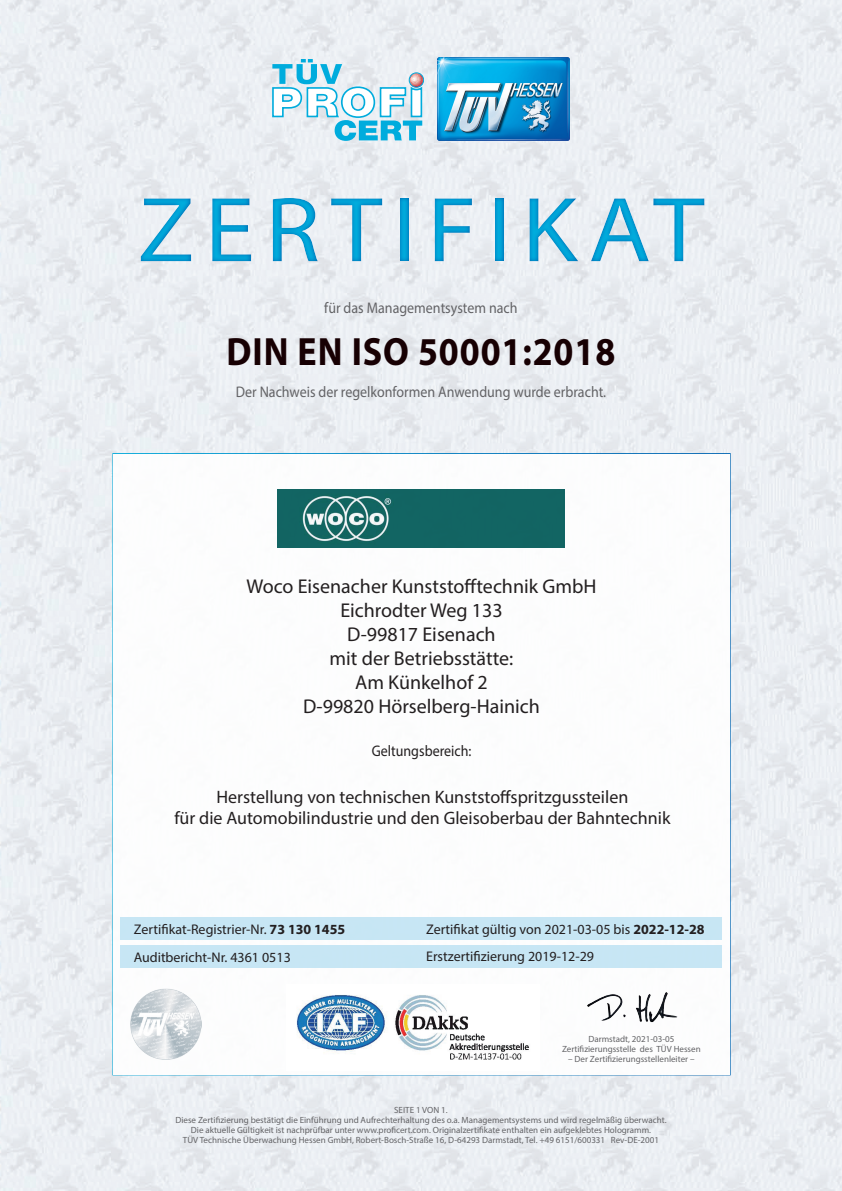
<style>
.page{position:relative;width:842px;height:1191px;background:#fff}
.page>*{position:absolute;margin:0;border:0;box-sizing:border-box;transform-origin:0 0}
.t1{font:93px "Myriad Pro";letter-spacing:.1em;color:#00acdd;scale:1.1 1}
.t2{font:700 39.6px "Myriad Pro";letter-spacing:.025em;color:#170003;scale:.91 1}
.t3{font:20px/24px "Myriad Pro";color:#231f20;text-align:center}
.t4{font:18px/20.4px "Myriad Pro";color:#231f20;text-align:center}
.t5{font:15.4px "Myriad Pro";color:#636366;scale:.91 1}
.t6{font:15.4px "Myriad Pro";color:#231f20;scale:.91 1}
.t7{font:14px/28.1px "Myriad Pro";color:#231f20}
.t8{font:9px/10px "Myriad Pro";color:#636366;text-align:center}
.s1{font-weight:700}
</style>
<div class="page">
<img style="left:0;top:0;width:842px;height:1191px">
<img style="left:437px;top:57px;width:132px;height:83px">
<svg style="left:272px;top:59px;width:152px;height:82px"></svg>
<div style="left:112px;top:453px;width:619px;height:622px;background:#fff;border:2px solid #fff"></div>
<div style="left:120px;top:945px;width:602px;height:23px;background:#c1e4f4"></div>
<div style="left:121px;top:917px;width:601px;height:22px;background:#c1e4f4"></div>
<img style="left:296px;top:995px;width:233px;height:65px">
<img style="left:749px;top:894px;width:78px;height:55px">
<img style="left:736px;top:784px;width:97px;height:40px">
<img style="left:587px;top:992px;width:91px;height:31px">
<img style="left:738px;top:565px;width:93px;height:35px">
<img style="left:737px;top:468px;width:91px;height:35px">
<img style="left:738px;top:1001px;width:99px;height:53px">
<div style="left:0;top:172px;width:842px;height:114px;background:#006bb6;opacity:.75"></div>
<img style="left:130px;top:988px;width:71px;height:71px">
<img style="left:277px;top:490px;width:288px;height:57px">
<h1 class="t1" style="left:138px;top:173px;width:517px">ZERTIFIKAT</h1>
<h3 class="t5" style="left:324px;top:298px;width:214px">für das Managementsystem nach</h3>
<h2 class="t2" style="left:227px;top:326px;width:429px">DIN EN ISO 50001:2018</h2>
<h3 class="t5" style="left:236px;top:382px;width:408px">Der Nachweis der regelkonformen Anwendung wurde erbracht.</h3>
<h3 class="t3" style="left:246px;top:574px;width:352px">Woco Eisenacher Kunststofftechnik GmbH<br>Eichrodter Weg 133<br>D-99817 Eisenach<br>mit der Betriebsstätte:<br>Am Künkelhof 2<br>D-99820 Hörselberg-Hainich</h3>
<h3 class="t6" style="left:372px;top:741px;width:111px">Geltungsbereich:</h3>
<h3 class="t4" style="left:174px;top:787px;width:498px">Herstellung von technischen Kunststoffspritzgussteilen<br>für die Automobilindustrie und den Gleisoberbau der Bahntechnik</h3>
<h3 class="t7" style="left:134px;top:915px;width:213px">Zertifikat-Registrier-Nr. <span class="s1">73 130 1455<br></span>Auditbericht-Nr. 4361 0513</h3>
<h3 class="t7" style="left:426px;top:915px;width:280px">Zertifikat gültig von 2021-03-05 bis <span class="s1">2022-12-28</span></h3>
<h3 class="t7" style="left:426px;top:942px;width:169px">Erstzertifizierung 2019-12-29</h3>
<p class="t8" style="left:562px;top:1034px;width:140px">Darmstadt, 2021-03-05<br>Zertifizierungsstelle des TÜV Hessen</p>
<p class="t8" style="left:568px;top:1054px;width:128px">– Der Zertifizierungsstellenleiter –</p>
<p class="t8" style="left:175px;top:1105px;width:493px">SEITE 1 VON 1.<br>Diese Zertifizierung bestätigt die Einführung und Aufrechterhaltung des o.a. Managementsystems und wird regelmäßig überwacht.<br>Die aktuelle Gültigkeit ist nachprüfbar unter www.proficert.com. Originalzertifikate enthalten ein aufgeklebtes Hologramm.<br>TÜV Technische Überwachung Hessen GmbH, Robert-Bosch-Straße 16, D-64293 Darmstadt, Tel. +49 6151/600331 Rev-DE-2001</p>
</div>
